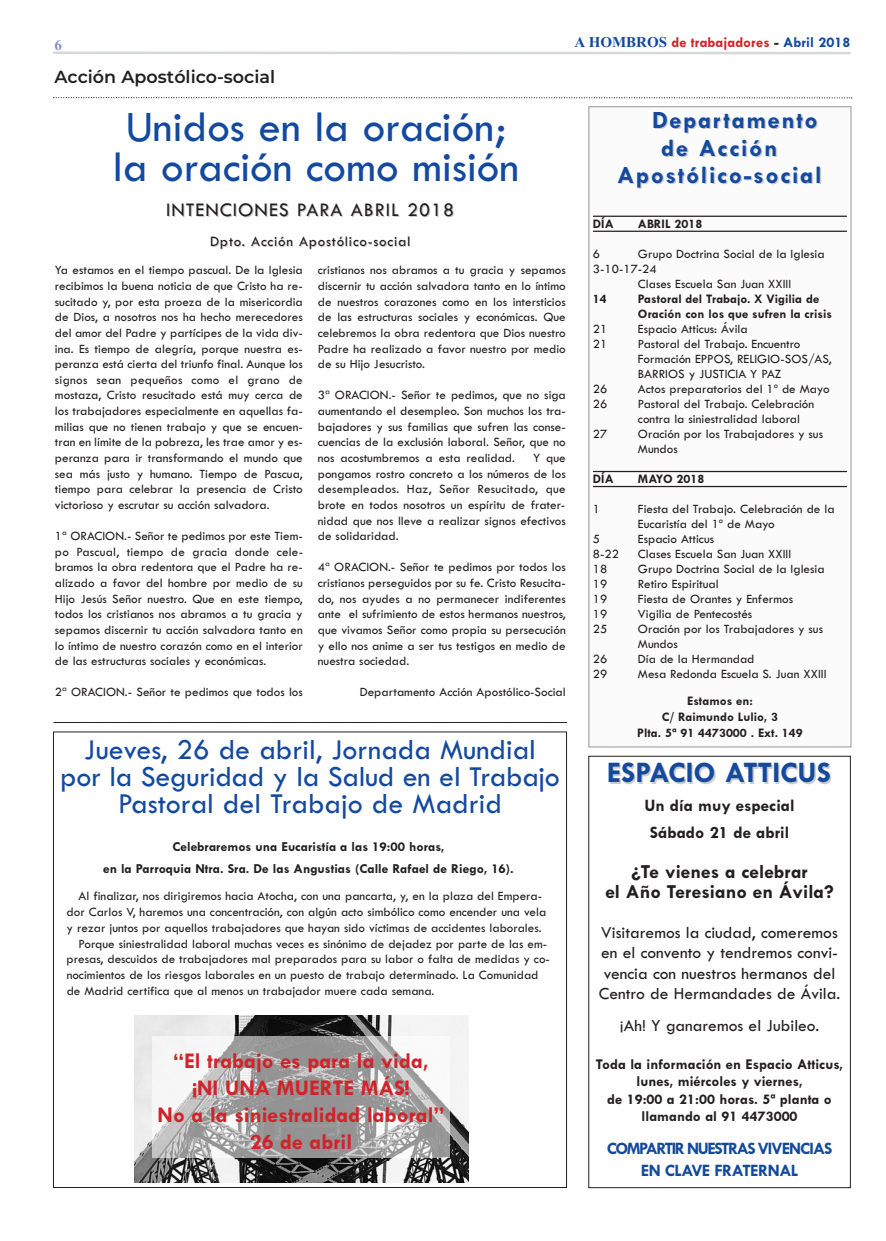
<style>
.page{position:relative;width:886px;height:1241px;background:#fff}
.page>*{position:absolute;margin:0;border:0;box-sizing:border-box;transform-origin:0 0}
.t1{font:45px/40px "Tw Cen";color:#13499f}
.t2{font:30px/27px "Tw Cen";color:#13499f;text-align:center}
.t3{font:700 30px "Tw Cen";color:#14499c}
.t4{font:700 25px "Tw Cen";letter-spacing:.065em;color:#13499f}
.t5{font:700 22.5px/27px "Tw Cen";color:#d1232a;text-align:center}
.t6{font:700 20px/20px "Tw Cen";color:#231f20;text-align:center}
.t7{font:20px "Tw Cen";letter-spacing:.05em;color:#231f20}
.t8{font:17.5px/20px "Tw Cen";color:#231f20}
.t9{font:700 17.5px/22.5px "Tw Cen";letter-spacing:-.055em;color:#14499c;text-align:center}
.t10{font:700 17.5px/27.5px "Tw Cen";color:#231f20;text-align:center}
.t11{font:600 17.5px "Montserrat";color:#231f20}
.t12{font:700 15px/17.5px "Tw Cen";color:#231f20;text-align:center}
.t13{font:700 15px "Tw Cen";color:#d1232a}
.t14{font:15px "Tw Cen";letter-spacing:.05em;color:#231f20}
.t15{font:700 15px "Times New Roman";color:#848dc5}
.t16{font:700 13.75px/21.5px "Tw Cen";color:#231f20;text-align:center}
.t17{font:13.12px/15.6px "Tw Cen";color:#231f20;text-align:justify}
.t18{font:700 13.12px/16.2px "Tw Cen";color:#231f20}
.s1{font-family:"Times New Roman";color:#13499f}
.s2{color:#231f20}
.s3{color:#13499f}
</style>
<div class="page">
<hr style="left:53px;top:52px;width:797px;height:2px;background:#d6d7d9">
<svg style="left:53px;top:97px;width:799px;height:1px"></svg>
<div style="left:589px;top:107px;width:262px;height:639px;background:#fbfbfb"></div>
<div style="left:588px;top:106px;width:263px;height:641px;border:1px solid #939598"></div>
<hr style="left:593px;top:215px;width:254px;height:2px;background:#231f20">
<hr style="left:593px;top:230px;width:254px;height:2px;background:#231f20">
<hr style="left:593px;top:471px;width:254px;height:1px;background:#231f20">
<hr style="left:593px;top:486px;width:254px;height:1px;background:#231f20">
<div style="left:588px;top:756px;width:262px;height:431px;border:1px solid #231f20"></div>
<svg style="left:54px;top:722px;width:514px;height:1px"></svg>
<img style="left:134px;top:1015px;width:334px;height:167px">
<div style="left:152px;top:1036px;width:298px;height:121px;background:#fff;opacity:.56"></div>
<p class="t15" style="left:54px;top:36px;width:9px">6</p>
<p class="t13" style="left:574px;top:33px;width:277px"><span class="s1">A HOMBROS</span> de trabajadores <span class="s2">-</span> <span class="s3">Abril 2018</span></p>
<h3 class="t11" style="left:54px;top:64px;width:222px">Acción Apostólico-social</h3>
<h3 class="t4" style="left:652px;top:105px;width:167px">Departamento</h3>
<h3 class="t4" style="left:661px;top:132px;width:118px">de Acción</h3>
<h3 class="t4" style="left:617px;top:160px;width:206px">Apostólico-social</h3>
<p class="t18" style="left:593px;top:215px;width:22px">DÍA</p>
<p class="t18" style="left:638px;top:215px;width:66px">ABRIL 2018</p>
<p class="t17" style="left:593px;top:246px;width:9px">6</p>
<p class="t17" style="left:638px;top:246px;width:188px">Grupo Doctrina Social de la Iglesia</p>
<p class="t17" style="left:593px;top:261px;width:65px">3-10-17-24</p>
<p class="t17" style="left:638px;top:276px;width:155px">Clases Escuela San Juan XXIII</p>
<p class="t18" style="left:593px;top:290px;width:15px">14</p>
<p class="t18" style="left:638px;top:291px;width:196px;line-height:15px">Pastoral del Trabajo. X Vigilia de<br>Oración con los que sufren la crisis</p>
<p class="t17" style="left:593px;top:321px;width:16px">21</p>
<p class="t17" style="left:638px;top:321px;width:111px">Espacio Atticus: Ávila</p>
<p class="t17" style="left:593px;top:336px;width:16px">21</p>
<p class="t17" style="left:638px;top:336px;width:195px;line-height:15px;text-align:left">Pastoral del Trabajo. Encuentro<br>Formación EPPOS, RELIGIO-SOS/AS,<br>BARRIOS y JUSTICIA Y PAZ</p>
<p class="t17" style="left:593px;top:381px;width:16px">26</p>
<p class="t17" style="left:638px;top:381px;width:193px">Actos preparatorios del 1º de Mayo</p>
<p class="t17" style="left:593px;top:396px;width:16px">26</p>
<p class="t17" style="left:638px;top:396px;width:178px;line-height:15px">Pastoral del Trabajo. Celebración contra la siniestralidad laboral</p>
<p class="t17" style="left:593px;top:426px;width:16px">27</p>
<p class="t17" style="left:638px;top:426px;width:187px;line-height:15px">Oración por los Trabajadores y sus<br>Mundos</p>
<p class="t18" style="left:593px;top:470px;width:22px">DÍA</p>
<p class="t18" style="left:638px;top:470px;width:68px">MAYO 2018</p>
<p class="t17" style="left:593px;top:501px;width:9px">1</p>
<p class="t17" style="left:638px;top:501px;width:198px;line-height:15px">Fiesta del Trabajo. Celebración de la<br>Eucaristía del 1º de Mayo</p>
<p class="t17" style="left:593px;top:531px;width:9px">5</p>
<p class="t17" style="left:638px;top:531px;width:78px">Espacio Atticus</p>
<p class="t17" style="left:593px;top:546px;width:28px">8-22</p>
<p class="t17" style="left:638px;top:546px;width:155px">Clases Escuela San Juan XXIII</p>
<p class="t17" style="left:593px;top:561px;width:16px">18</p>
<p class="t17" style="left:638px;top:561px;width:188px">Grupo Doctrina Social de la Iglesia</p>
<p class="t17" style="left:593px;top:576px;width:16px">19</p>
<p class="t17" style="left:638px;top:576px;width:82px">Retiro Espiritual</p>
<p class="t17" style="left:593px;top:591px;width:16px">19</p>
<p class="t17" style="left:638px;top:591px;width:157px">Fiesta de Orantes y Enfermos</p>
<p class="t17" style="left:593px;top:606px;width:16px">19</p>
<p class="t17" style="left:638px;top:606px;width:116px">Vigilia de Pentecostés</p>
<p class="t17" style="left:593px;top:621px;width:16px">25</p>
<p class="t17" style="left:638px;top:621px;width:187px;line-height:15px">Oración por los Trabajadores y sus<br>Mundos</p>
<p class="t17" style="left:593px;top:651px;width:16px">26</p>
<p class="t17" style="left:638px;top:651px;width:118px">Día de la Hermandad</p>
<p class="t17" style="left:593px;top:666px;width:16px">29</p>
<p class="t17" style="left:638px;top:666px;width:190px">Mesa Redonda Escuela S. Juan XXIII</p>
<p class="t18" style="left:637px;top:692px;width:167px;text-align:center">Estamos en:<br>C/ Raimundo Lulio, 3<br>Plta. 5ª 91 4473000 . Ext. 149</p>
<h1 class="t1" style="left:113px;top:105px;width:408px">Unidos en la oración; la oración como misión</h1>
<h3 class="t7" style="left:166px;top:198px;width:289px">INTENCIONES PARA ABRIL 2018</h3>
<p class="t14" style="left:210px;top:232px;width:202px">Dpto. Acción Apostólico-social</p>
<p class="t17" style="left:55px;top:262px;width:249px">Ya estamos en el tiempo pascual. De la Iglesia recibimos la buena noticia de que Cristo ha re&shy;sucitado y, por esta proeza de la misericordia de Dios, a nosotros nos ha hecho merecedores del amor del Padre y partícipes de la vida div&shy;ina. Es tiempo de alegría, porque nuestra es&shy;peranza está cierta del triunfo final. Aunque los signos sean pequeños como el grano de mostaza, Cristo resucitado está muy cerca de los trabajadores especialmente en aquellas fa&shy;milias que no tienen trabajo y que se encuen&shy;tran en límite de la pobreza, les trae amor y es&shy;peranza para ir transformando el mundo que sea más justo y humano. Tiempo de Pascua, tiempo para celebrar la presencia de Cristo victorioso y escrutar su acción salvadora.</p>
<p class="t17" style="left:55px;top:527px;width:250px">1ª ORACION.- Señor te pedimos por este Tiem&shy;po Pascual, tiempo de gracia donde cele&shy;bramos la obra redentora que el Padre ha re&shy;alizado a favor del hombre por medio de su Hijo Jesús Señor nuestro. Que en este tiempo, todos los cristianos nos abramos a tu gracia y sepamos discernir tu acción salvadora tanto en lo íntimo de nuestro corazón como en el interior de las estructuras sociales y económicas.</p>
<p class="t17" style="left:55px;top:684px;width:249px">2ª ORACION.- Señor te pedimos que todos los</p>
<p class="t17" style="left:318px;top:262px;width:249px">cristianos nos abramos a tu gracia y sepamos discernir tu acción salvadora tanto en lo íntimo de nuestros corazones como en los intersticios de las estructuras sociales y económicas. Que celebremos la obra redentora que Dios nuestro Padre ha realizado a favor nuestro por medio de su Hijo Jesucristo.</p>
<p class="t17" style="left:318px;top:387px;width:249px">3ª ORACION.- Señor te pedimos, que no siga aumentando el desempleo. Son muchos los tra&shy;bajadores y sus familias que sufren las conse&shy;cuencias de la exclusión laboral. Señor, que no nos acostumbremos a esta realidad.</p>
<p class="t17" style="left:318px;top:449px;width:249px;text-indent:215px">Y que pongamos rostro concreto a los números de los desempleados. Haz, Señor Resucitado, que brote en todos nosotros un espíritu de frater&shy;nidad que nos lleve a realizar signos efectivos de solidaridad.</p>
<p class="t17" style="left:318px;top:559px;width:249px">4ª ORACION.- Señor te pedimos por todos los cristianos perseguidos por su fe. Cristo Resucita&shy;do, nos ayudes a no permanecer indiferentes ante el sufrimiento de estos hermanos nuestros, que vivamos Señor como propia su persecución y ello nos anime a ser tus testigos en medio de nuestra sociedad.</p>
<p class="t17" style="left:360px;top:684px;width:207px">Departamento Acción Apostólico-Social</p>
<h2 class="t2" style="left:60px;top:735px;width:501px">Jueves, 26 de abril, Jornada Mundial por la Seguridad y la Salud en el Trabajo<br>Pastoral del Trabajo de Madrid</h2>
<p class="t16" style="left:103px;top:835px;width:412px">Celebraremos una Eucaristía a las 19:00 horas,<br>en la Parroquia Ntra. Sra. De las Angustias (Calle Rafael de Riego, 16).</p>
<p class="t17" style="left:79px;top:887px;width:465px">Al finalizar, nos dirigiremos hacia Atocha, con una pancarta, y, en la plaza del Empera-</p>
<p class="t17" style="left:67px;top:903px;width:481px">dor Carlos V, haremos una concentración, con algún acto simbólico como encender una vela</p>
<p class="t17" style="left:67px;top:919px;width:476px">y rezar juntos por aquellos trabajadores que hayan sido víctimas de accidentes laborales.</p>
<p class="t17" style="left:79px;top:935px;width:470px">Porque siniestralidad laboral muchas veces es sinónimo de dejadez por parte de las em-</p>
<p class="t17" style="left:67px;top:950px;width:485px">presas, descuidos de trabajadores mal preparados para su labor o falta de medidas y co-</p>
<p class="t17" style="left:67px;top:966px;width:473px">nocimientos de los riesgos laborales en un puesto de trabajo determinado. La Comunidad</p>
<p class="t17" style="left:67px;top:982px;width:369px">de Madrid certifica que al menos un trabajador muere cada semana.</p>
<h3 class="t5" style="left:158px;top:1046px;width:288px">“El trabajo es para la vida, ¡NI UNA MUERTE MÁS!<br>No a la siniestralidad laboral”<br>26 de abril</h3>
<h2 class="t3" style="left:607px;top:754px;width:226px">ESPACIO ATTICUS</h2>
<h3 class="t10" style="left:644px;top:791px;width:152px">Un día muy especial<br>Sábado 21 de abril</h3>
<h3 class="t6" style="left:605px;top:861px;width:230px">¿Te vienes a celebrar<br>el Año Teresiano en Ávila?</h3>
<h3 class="t8" style="left:599px;top:922px;width:243px">Visitaremos la ciudad, comeremos en el convento y tendremos convi&shy;vencia con nuestros hermanos del Centro de Hermandades de Ávila.</h3>
<h3 class="t8" style="left:620px;top:1014px;width:201px">¡Ah! Y ganaremos el Jubileo.</h3>
<p class="t12" style="left:596px;top:1054px;width:249px">Toda la información en Espacio Atticus, lunes, miércoles y viernes,<br>de 19:00 a 21:00 horas. 5ª planta o llamando al 91 4473000</p>
<h3 class="t9" style="left:607px;top:1136px;width:227px">COMPARTIR NUESTRAS VIVENCIAS<br>EN CLAVE FRATERNAL</h3>
</div>
